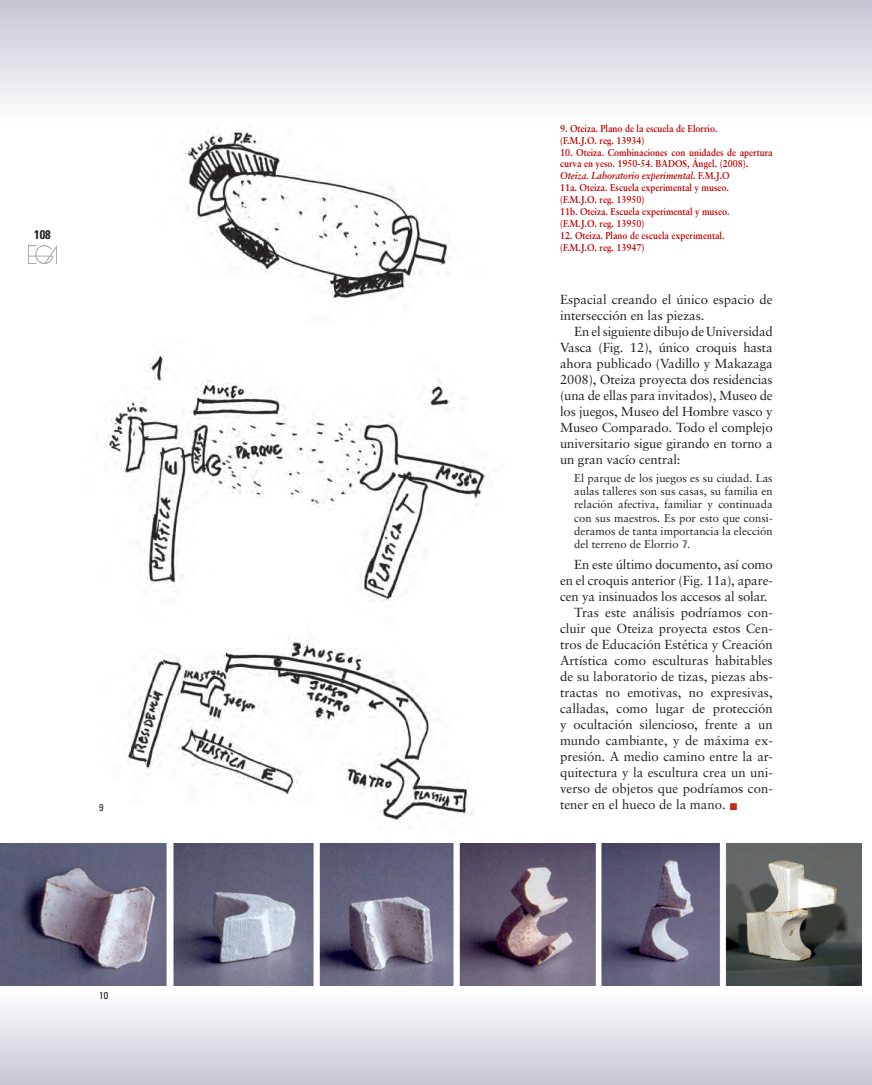
<style>
.page{position:relative;width:872px;height:1085px;background:#fff}
.page>*{position:absolute;margin:0;border:0;box-sizing:border-box;transform-origin:0 0}
.t1{font:13.12px/16px "Sabon";color:#231f20}
.t2{font:700 condensed 12.5px "Univers";color:#231f20}
.t3{font:11.25px/13.1px "Sabon";color:#231f20;text-align:justify}
.t4{font:700 10px/11.9px "Sabon";color:#c00000;scale:.9 1}
.t5{font:condensed 10px "Univers";color:#231f20}
.s1{font-style:italic}
.s2{font-family:"Univers";font-weight:700;font-stretch:condensed;color:#6b6f86}
.s3{color:#c02d19}
</style>
<div class="page">
<img style="left:29px;top:246px;width:27px;height:17px">
<div style="left:0;top:986px;width:872px;height:98px;background:linear-gradient(to bottom,#fff,#c8c6d4)"></div>
<div style="left:0;top:0;width:872px;height:123px;background:linear-gradient(to bottom,#c5c4d3,#fefefe)"></div>
<img style="left:107px;top:355px;width:379px;height:468px">
<img style="left:182px;top:130px;width:268px;height:169px">
<img style="left:0;top:843px;width:861px;height:142px">
<p class="t2" style="left:34px;top:226px;width:18px">108</p>
<p class="t4" style="left:560px;top:122px;width:177px">9. Oteiza. Plano de la escuela de Elorrio. (F.M.J.O. reg. 13934)</p>
<p class="t4" style="left:560px;top:146px;width:238px">10. Oteiza. Combinaciones con unidades de apertura curva en yeso. 1950-54. BADOS, Ángel. (2008).<br><span class="s1">Oteiza. Laboratorio experimental</span>. F.M.J.O<br>11a. Oteiza. Escuela experimental y museo.<br>(F.M.J.O. reg. 13950)<br>11b. Oteiza. Escuela experimental y museo.<br>(F.M.J.O. reg. 13950)</p>
<p class="t4" style="left:560px;top:229px;width:184px">12. Oteiza. Plano de escuela experimental. (F.M.J.O. reg. 13947)</p>
<p class="t1" style="left:560px;top:291px;width:214px">Espacial creando el único espacio de intersección en las piezas.</p>
<p class="t1" style="left:560px;top:323px;width:214px;text-align:justify;text-indent:14px">En el siguiente dibujo de Universidad Vasca (Fig. 12), único croquis hasta ahora publicado (Vadillo y Makazaga 2008), Oteiza proyecta dos residencias (una de ellas para invitados), Museo de los juegos, Museo del Hombre vasco y Museo Comparado. Todo el complejo universitario sigue girando en torno a un gran vacío central:</p>
<p class="t3" style="left:574px;top:471px;width:200px">El parque de los juegos es su ciudad. Las aulas talleres son sus casas, su familia en relación afectiva, familiar y continuada con sus maestros. Es por esto que consi&shy;deramos de tanta importancia la elección del terreno de Elorrio <span class="s2">7</span>.</p>
<p class="t1" style="left:574px;top:556px;width:200px">En este último documento, así como</p>
<p class="t1" style="left:560px;top:572px;width:214px">en el croquis anterior (Fig. 11a), apare-</p>
<p class="t1" style="left:560px;top:588px;width:209px">cen ya insinuados los accesos al solar.</p>
<p class="t1" style="left:574px;top:604px;width:200px">Tras este análisis podríamos con-</p>
<p class="t1" style="left:560px;top:620px;width:214px">cluir que Oteiza proyecta estos Cen-</p>
<p class="t1" style="left:560px;top:636px;width:214px">tros de Educación Estética y Creación</p>
<p class="t1" style="left:560px;top:652px;width:214px">Artística como esculturas habitables</p>
<p class="t1" style="left:560px;top:668px;width:214px">de su laboratorio de tizas, piezas abs-</p>
<p class="t1" style="left:560px;top:684px;width:214px">tractas no emotivas, no expresivas,</p>
<p class="t1" style="left:560px;top:700px;width:214px">calladas, como lugar de protección</p>
<p class="t1" style="left:560px;top:716px;width:214px">y ocultación silencioso, frente a un</p>
<p class="t1" style="left:560px;top:732px;width:214px">mundo cambiante, y de máxima ex-</p>
<p class="t1" style="left:560px;top:748px;width:214px">presión. A medio camino entre la ar-</p>
<p class="t1" style="left:560px;top:764px;width:214px">quitectura y la escultura crea un uni-</p>
<p class="t1" style="left:560px;top:780px;width:214px">verso de objetos que podríamos con-</p>
<p class="t5" style="left:99px;top:800px;width:6px">9</p>
<p class="t1" style="left:560px;top:796px;width:179px">tener en el hueco de la mano. <span class="s3">■</span></p>
<p class="t5" style="left:99px;top:989px;width:10px">10</p>
</div>
